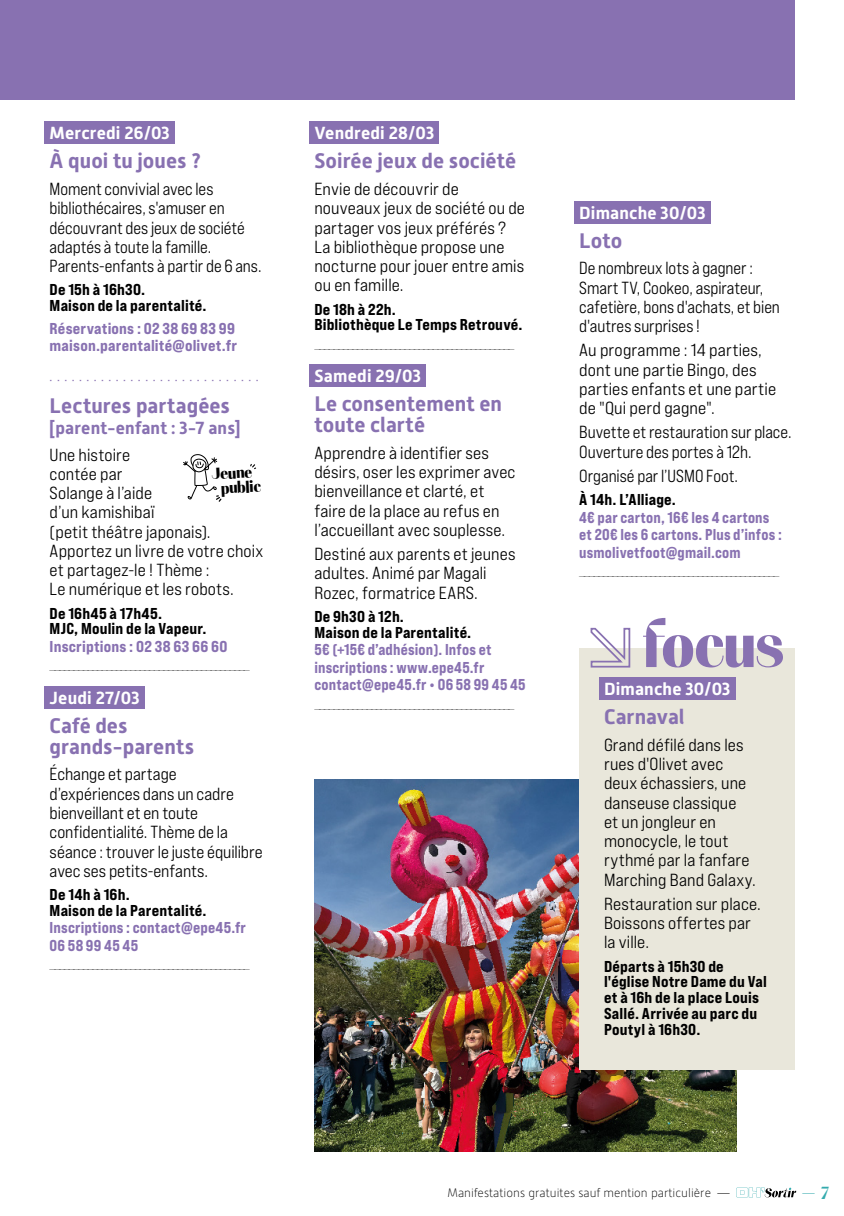
<style>
.page{position:relative;width:844px;height:1216px;background:#fff}
.page>*{position:absolute;margin:0;border:0;box-sizing:border-box;transform-origin:0 0}
.Titre{font:700 21px/21px "Alwyn New";color:#8871b1}
.Texte{font:17.5px/19.2px "Bebas Neue Pro Exp Md";letter-spacing:.005em;color:#000}
.Texte-2{font:17.5px/19.2px "Bebas Neue Pro Exp Md";letter-spacing:.005em;color:#000;scale:.95 1}
.Date{font:700 17.5px "Alwyn New";letter-spacing:.01em;color:#fff}
.Titre-2{font:700 17.5px "Alwyn New";letter-spacing:.01em;color:#8871b1}
.Horaires___Lieux{font:15.75px/15.8px "Bebas Neue Pro Exp Eb";letter-spacing:.01em;color:#000}
.Infos___Réservations{font:15.75px/17.5px "Bebas Neue Pro Exp Eb";letter-spacing:.015em;color:#8871b1;scale:.95 1}
.t1{font:15.75px "Bebas Neue Pro Exp Lt";color:#000}
.Titre-3{font:15.75px/17.5px "Bebas Neue Pro Exp Eb";letter-spacing:.015em;color:#8871b1}
.Infos___Réservations-2{font:15.75px/17.5px "Bebas Neue Pro Exp Eb";letter-spacing:.015em;color:#8871b1;scale:.96 1}
.t2{font:15.75px "Bebas Neue Pro Exp Bk";color:#8871b1}
.Infos___Réservations-3{font:15.75px "Bebas Neue Pro Exp Eb";letter-spacing:.015em;color:#8871b1}
.Rubriques{font:900 15.75px "PF Marlet Display";color:#000}
.t3{font:100 12.25px "Alwyn New";color:#000}
.t4{font:100 12.25px "Alwyn New";color:#35abae}
.s1{font-family:"PF Marlet Display";font-weight:900;font-size:17.5px}
</style>
<div class="page">
<img style="left:314px;top:779px;width:422px;height:372px">
<div style="left:0;top:0;width:794px;height:99px;background:#8871b1"></div>
<div style="left:579px;top:647px;width:215px;height:422px;background:#e9e7db"></div>
<div style="left:599px;top:677px;width:136px;height:23px;background:#8871b1"></div>
<svg style="left:589px;top:627px;width:42px;height:41px"></svg>
<svg style="left:643px;top:618px;width:139px;height:49px"></svg>
<div style="left:45px;top:122px;width:130px;height:22px;background:#8871b1"></div>
<div style="left:45px;top:686px;width:100px;height:22px;background:#8871b1"></div>
<div style="left:574px;top:201px;width:136px;height:22px;background:#8871b1"></div>
<div style="left:309px;top:122px;width:130px;height:22px;background:#8871b1"></div>
<div style="left:309px;top:364px;width:117px;height:23px;background:#8871b1"></div>
<svg style="left:250px;top:464px;width:6px;height:5px"></svg>
<svg style="left:183px;top:454px;width:38px;height:48px"></svg>
<svg style="left:736px;top:1187px;width:60px;height:10px"></svg>
<p class="Date" style="left:50px;top:123px;width:122px">Mercredi 26/03</p>
<p class="Titre" style="left:50px;top:151px;width:153px">À quoi tu joues ?</p>
<p class="Texte-2" style="left:50px;top:179px;width:224px">Moment convivial avec les bibliothécaires, s'amuser en découvrant des jeux de société adaptés à toute la famille.<br>Parents-enfants à partir de 6 ans.</p>
<p class="Horaires___Lieux" style="left:50px;top:281px;width:158px">De 15h à 16h30.<br>Maison de la parentalité.</p>
<p class="Titre-3" style="left:50px;top:319px;width:189px">Réservations : 02 38 69 83 99 maison.parentalité@olivet.fr</p>
<p class="t2" style="left:50px;top:371px;width:210px">∙ ∙ ∙ ∙ ∙ ∙ ∙ ∙ ∙ ∙ ∙ ∙ ∙ ∙ ∙ ∙ ∙ ∙ ∙ ∙ ∙ ∙ ∙ ∙ ∙ ∙ ∙ ∙ ∙</p>
<p class="Titre" style="left:50px;top:395px;width:182px">Lectures partagées</p>
<p class="Titre-2" style="left:50px;top:417px;width:192px">[parent-enfant : 3-7 ans]</p>
<p class="Texte" style="left:50px;top:444px;width:215px">Une histoire<br>contée par<br>Solange à l’aide<br>d’un kamishibaï<br>(petit théâtre japonais).<br>Apportez un livre de votre choix et partagez-le ! Thème :<br>Le numérique et les robots.</p>
<p class="Horaires___Lieux" style="left:50px;top:605px;width:158px">De 16h45 à 17h45.<br>MJC, Moulin de la Vapeur.</p>
<p class="Infos___Réservations-3" style="left:50px;top:636px;width:179px">Inscriptions : 02 38 63 66 60</p>
<p class="t1" style="left:50px;top:654px;width:202px">__________________________________________</p>
<p class="Date" style="left:50px;top:687px;width:92px">Jeudi 27/03</p>
<p class="Titre" style="left:50px;top:715px;width:146px">Café des grands-parents</p>
<p class="Texte" style="left:50px;top:764px;width:214px">Échange et partage d’expériences dans un cadre bienveillant et en toute confidentialité. Thème de la séance : trouver le juste équilibre avec ses petits-enfants.</p>
<p class="Horaires___Lieux" style="left:50px;top:886px;width:158px">De 14h à 16h.<br>Maison de la Parentalité.</p>
<p class="Infos___Réservations-2" style="left:50px;top:918px;width:206px">Inscriptions : contact@epe45.fr<br>06 58 99 45 45</p>
<p class="t1" style="left:50px;top:953px;width:202px">__________________________________________</p>
<p class="Rubriques" style="left:211px;top:464px;width:42px;rotate:-3deg">Jeune</p>
<p class="Rubriques" style="left:220px;top:478px;width:42px;rotate:-3deg">public</p>
<p class="Date" style="left:314px;top:123px;width:121px">Vendredi 28/03</p>
<p class="Titre" style="left:314px;top:151px;width:203px">Soirée jeux de société</p>
<p class="Texte" style="left:314px;top:179px;width:212px">Envie de découvrir de nouveaux jeux de société ou de partager vos jeux préférés ?<br>La bibliothèque propose une nocturne pour jouer entre amis ou en famille.</p>
<p class="Horaires___Lieux" style="left:314px;top:301px;width:209px">De 18h à 22h.<br>Bibliothèque Le Temps Retrouvé.</p>
<p class="Date" style="left:314px;top:366px;width:108px">Samedi 29/03</p>
<p class="Titre" style="left:314px;top:393px;width:189px">Le consentement en toute clarté</p>
<p class="Texte" style="left:314px;top:443px;width:202px">Apprendre à identifier ses désirs, oser les exprimer avec bienveillance et clarté, et faire de la place au refus en l’accueillant avec souplesse.</p>
<p class="Texte" style="left:314px;top:544px;width:202px">Destiné aux parents et jeunes adultes. Animé par Magali<br>Rozec, formatrice EARS.</p>
<p class="Horaires___Lieux" style="left:314px;top:608px;width:158px">De 9h30 à 12h.<br>Maison de la Parentalité.</p>
<p class="Infos___Réservations" style="left:314px;top:640px;width:224px">5€ (+15€ d’adhésion). Infos et inscriptions : www.epe45.fr contact@epe45.fr • 06 58 99 45 45</p>
<p class="Date" style="left:579px;top:202px;width:128px">Dimanche 30/03</p>
<p class="Titre" style="left:579px;top:230px;width:45px">Loto</p>
<p class="Texte-2" style="left:579px;top:258px;width:213px">De nombreux lots à gagner :<br>Smart TV, Cookeo, aspirateur, cafetière, bons d'achats, et bien d'autres surprises !</p>
<p class="Texte" style="left:579px;top:340px;width:198px">Au programme : 14 parties, dont une partie Bingo, des parties enfants et une partie de "Qui perd gagne".</p>
<p class="Texte-2" style="left:579px;top:422px;width:225px">Buvette et restauration sur place.<br>Ouverture des portes à 12h.</p>
<p class="Texte-2" style="left:579px;top:466px;width:169px">Organisé par l’USMO Foot.</p>
<p class="Horaires___Lieux" style="left:579px;top:491px;width:98px">À 14h. L’Alliage.</p>
<p class="Infos___Réservations" style="left:579px;top:508px;width:215px">4€ par carton, 16€ les 4 cartons et 20€ les 6 cartons. Plus d’infos : usmolivetfoot@gmail.com</p>
<p class="t1" style="left:579px;top:560px;width:202px">__________________________________________</p>
<p class="Date" style="left:604px;top:678px;width:128px">Dimanche 30/03</p>
<p class="Titre" style="left:604px;top:706px;width:82px">Carnaval</p>
<p class="Texte" style="left:604px;top:734px;width:153px">Grand défilé dans les rues d'Olivet avec deux échassiers, une danseuse classique<br>et un jongleur en monocycle, le tout rythmé par la fanfare<br>Marching Band Galaxy.</p>
<p class="Texte" style="left:604px;top:893px;width:158px">Restauration sur place.<br>Boissons offertes par la ville.</p>
<p class="Horaires___Lieux" style="left:604px;top:958px;width:164px">Départs à 15h30 de l'église Notre Dame du Val et à 16h de la place Louis<br>Sallé. Arrivée au parc du<br>Poutyl à 16h30.</p>
<p class="t3" style="left:447px;top:1186px;width:283px">Manifestations gratuites sauf mention particulière —</p>
<p class="t4" style="left:802px;top:1186px;width:28px">— <span class="s1">7</span></p>
</div>
